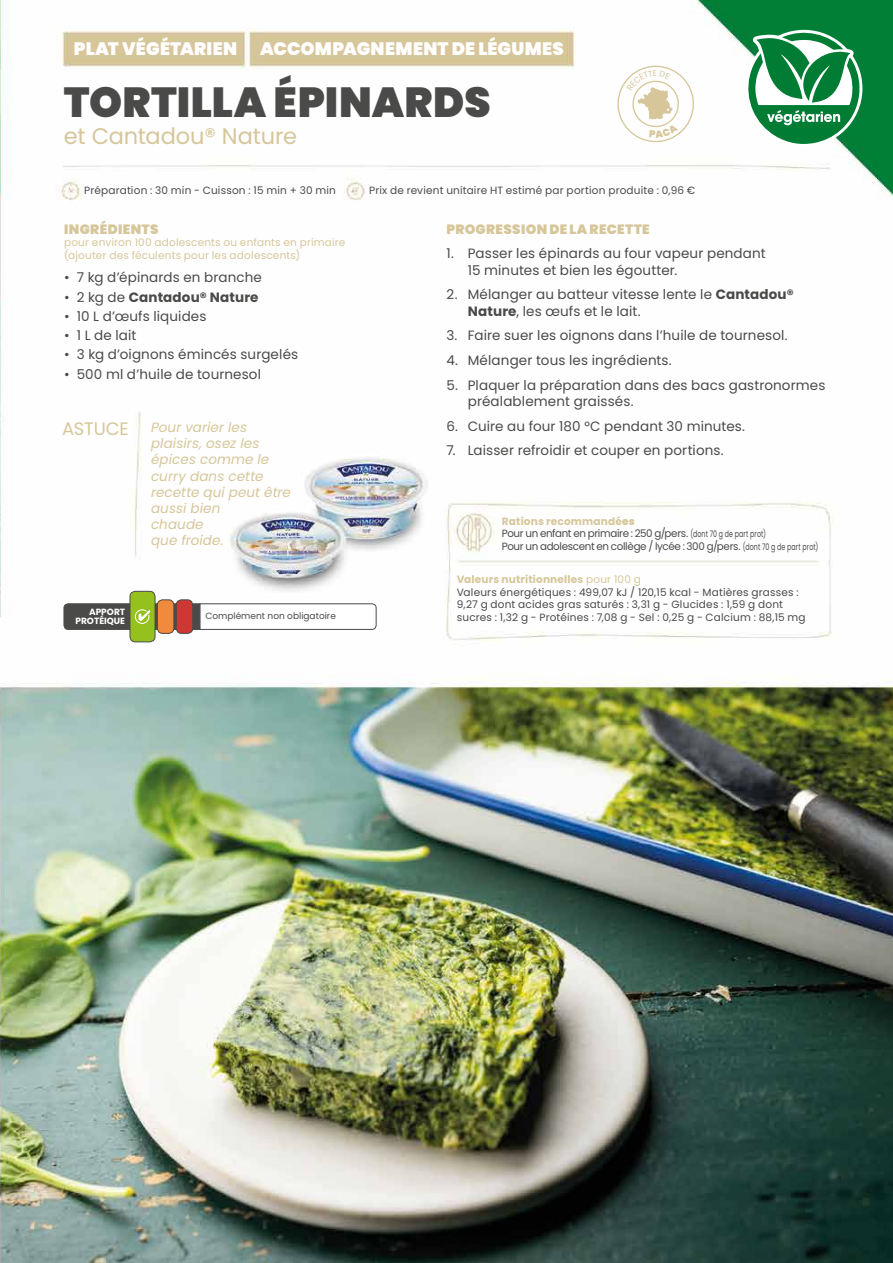
<style>
.page{position:relative;width:893px;height:1263px;background:#fff}
.page>*{position:absolute;margin:0;border:0;box-sizing:border-box;transform-origin:0 0}
.t1{font:900 42px "Poppins";letter-spacing:.005em;color:#4a4a49}
.t2{font:22.5px "Poppins";letter-spacing:-.01em;color:#d6c69a}
.t3{font:900 18px "Poppins";letter-spacing:.01em;color:#fff}
.t4{font:18px "Poppins";letter-spacing:-.01em;color:#d6c69a}
.t5{font:13.5px/16.2px "Poppins";letter-spacing:.01em;color:#4a4a49}
.t6{font:italic 13.5px/16.2px "Poppins";letter-spacing:.005em;color:#d6c69a}
.t7{font:900 13.5px "Poppins";letter-spacing:.025em;color:#d6c69a}
.t8{font:700 13.5px "Poppins";letter-spacing:.01em;color:#4a4a49}
.t9{font:10.5px/12.6px "Poppins";letter-spacing:.015em;color:#4a4a49}
.t10{font:10.5px/12.6px "Poppins";letter-spacing:-.03em;color:#4a4a49}
.t11{font:10.5px/12.6px "Poppins";letter-spacing:.02em;color:#d6c69a}
.t12{font:9px "Poppins";color:#4a4a49}
.t13{font:700 9px/9px "Poppins";color:#fff;text-align:right}
.s1{font-weight:400}
.s2{font-weight:700}
.s3{font-weight:700;color:#d6c69a}
.s4{font-weight:900;color:#d6c69a}
.s5{font-size:9px}
.s6{color:#d6c69a}
</style>
<div class="page">
<img style="left:0;top:0;width:893px;height:1263px">
<svg style="left:740px;top:27px;width:121px;height:131px"></svg>
<div style="left:157px;top:600px;width:17px;height:33px;background:#f18a3d;border-radius:5px"></div>
<div style="left:157px;top:599px;width:17px;height:35px;border:1px solid #4a4a49;border-radius:5px"></div>
<div style="left:176px;top:600px;width:17px;height:33px;background:#cd3734;border-radius:5px"></div>
<div style="left:176px;top:599px;width:17px;height:35px;border:1px solid #4a4a49;border-radius:5px"></div>
<div style="left:130px;top:591px;width:25px;height:51px;background:#95c11f;border-radius:5px"></div>
<div style="left:130px;top:591px;width:25px;height:51px;border:1px solid #4a4a49;border-radius:5px"></div>
<svg style="left:64px;top:603px;width:312px;height:27px"></svg>
<svg style="left:615px;top:63px;width:81px;height:82px"></svg>
<h3 class="t3" style="left:74px;top:39px;width:165px">PLAT VÉGÉTARIEN</h3>
<h3 class="t3" style="left:260px;top:39px;width:305px">ACCOMPAGNEMENT DE LÉGUMES</h3>
<h1 class="t1" style="left:64px;top:78px;width:428px">TORTILLA ÉPINARDS</h1>
<h2 class="t2" style="left:64px;top:123px;width:235px">et Cantadou® Nature</h2>
<p class="t9" style="left:84px;top:184px;width:253px">Préparation : 30 min - Cuisson : 15 min + 30 min</p>
<p class="t9" style="left:369px;top:184px;width:328px">Prix de revient unitaire HT estimé par portion produite : 0,96 €</p>
<p class="t7" style="left:64px;top:221px;width:96px">INGRÉDIENTS</p>
<p class="t11" style="left:64px;top:236px;width:283px">pour environ 100 adolescents ou enfants en primaire (ajouter des féculents pour les adolescents)</p>
<p class="t5" style="left:64px;top:270px;width:199px">• 7 kg d’épinards en branche</p>
<p class="t8" style="left:64px;top:289px;width:196px"><span class="s1">• 2 kg de</span> Cantadou® Nature</p>
<p class="t5" style="left:64px;top:308px;width:144px">• 10 L d’œufs liquides</p>
<p class="t5" style="left:64px;top:327px;width:74px">• 1 L de lait</p>
<p class="t5" style="left:64px;top:347px;width:236px">• 3 kg d’oignons émincés surgelés</p>
<p class="t5" style="left:64px;top:366px;width:199px">• 500 ml d’huile de tournesol</p>
<h3 class="t4" style="left:62px;top:418px;width:68px">ASTUCE</h3>
<p class="t6" style="left:151px;top:419px;width:141px">Pour varier les plaisirs, osez les épices comme le curry dans cette recette qui peut être aussi bien<br>chaude<br>que froide.</p>
<p class="t13" style="left:75px;top:608px;width:51px">APPORT<br>PROTÉIQUE</p>
<p class="t12" style="left:205px;top:611px;width:132px">Complément non obligatoire</p>
<p class="t7" style="left:446px;top:221px;width:205px">PROGRESSION DE LA RECETTE</p>
<p class="t5" style="left:468px;top:246px;width:299px;text-indent:-21px">1. Passer les épinards au four vapeur pendant<br>15 minutes et bien les égoutter.</p>
<p class="t5" style="left:468px;top:287px;width:328px;text-indent:-21px">2. Mélanger au batteur vitesse lente le <span class="s2">Cantadou®<br>Nature</span>, les œufs et le lait.</p>
<p class="t5" style="left:446px;top:327px;width:343px">3. Faire suer les oignons dans l’huile de tournesol.</p>
<p class="t5" style="left:446px;top:352px;width:227px">4. Mélanger tous les ingrédients.</p>
<p class="t5" style="left:468px;top:377px;width:359px;text-indent:-21px">5. Plaquer la préparation dans des bacs gastronormes préalablement graissés.</p>
<p class="t5" style="left:446px;top:418px;width:300px">6. Cuire au four 180 °C pendant 30 minutes.</p>
<p class="t5" style="left:446px;top:443px;width:279px">7. Laisser refroidir et couper en portions.</p>
<p class="t10" style="left:502px;top:515px;width:318px"><span class="s3">Rations recommandé</span><span class="s4">es<br></span>Pour un enfant en primaire : 250 g/pers. <span class="s5">(dont 70 g de part prot)<br></span>Pour un adolescent en collège / lycée : 300 g/pers. <span class="s5">(dont 70 g de part prot)</span></p>
<p class="t9" style="left:457px;top:573px;width:350px"><span class="s3">Valeurs nutritionnelles</span> <span class="s6">pour 100 g<br></span>Valeurs énergétiques : 499,07 kJ / 120,15 kcal - Matières grasses :<br>9,27 g dont acides gras saturés : 3,31 g - Glucides : 1,59 g dont sucres : 1,32 g - Protéines : 7,08 g - Sel : 0,25 g - Calcium : 88,15 mg</p>
</div>
